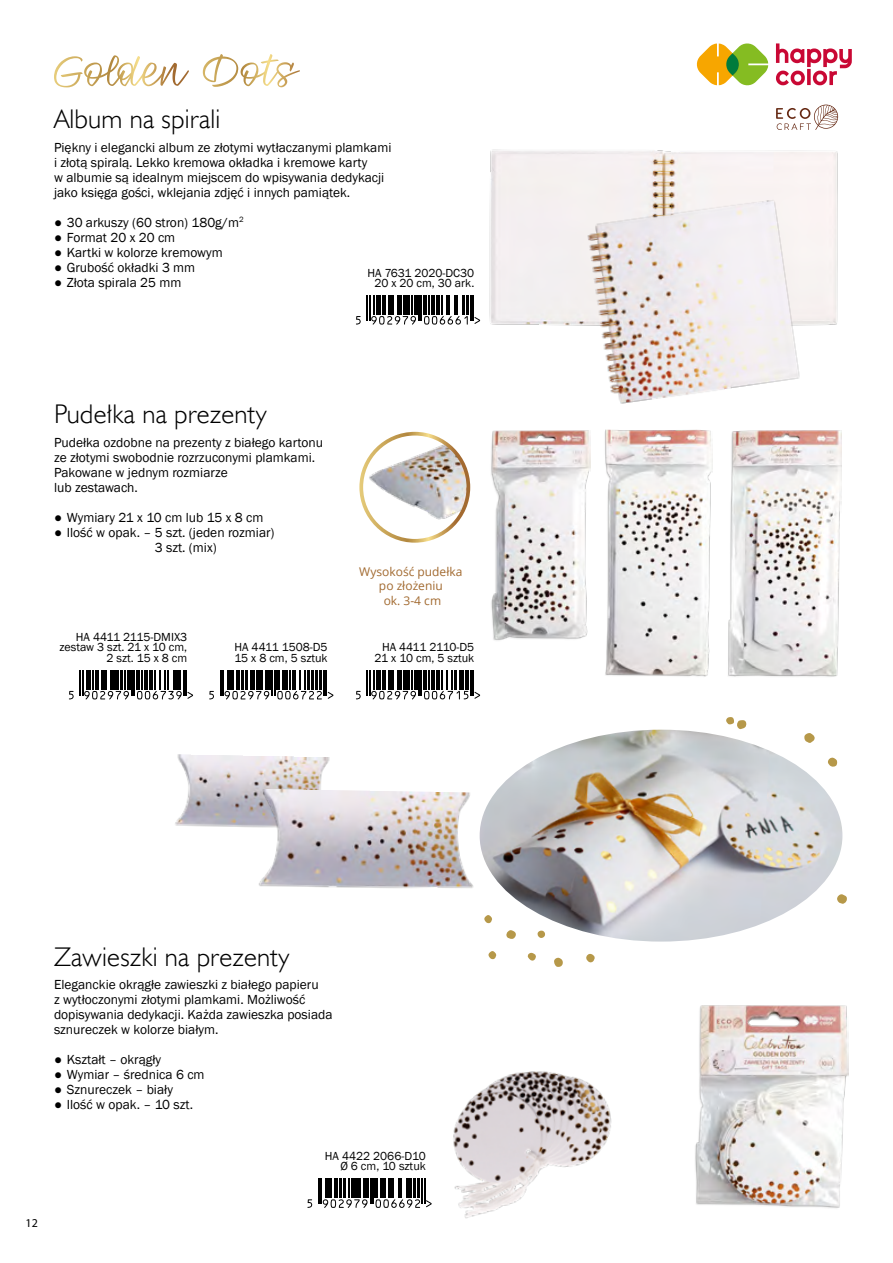
<style>
.page{position:relative;width:893px;height:1263px;background:#fff}
.page>*{position:absolute;margin:0;border:0;box-sizing:border-box;transform-origin:0 0}
.t1{font:27px "Humanst 521 Lt EU";letter-spacing:.01em;color:#000}
.t2{font:13.5px/15px "Franklin Gothic";color:#000}
.t3{font:12px/10.5px "Franklin Gothic";color:#000;text-align:right}
.t4{font:12px/14.4px "Open Sans";color:#a26a30;text-align:center}
.t5{font:12px "Myriad Pro";color:#000}
</style>
<div class="page">
<img style="left:489px;top:149px;width:349px;height:177px">
<img style="left:582px;top:197px;width:222px;height:207px">
<svg style="left:356px;top:295px;width:124px;height:30px"></svg>
<svg style="left:776px;top:105px;width:62px;height:25px"></svg>
<svg style="left:54px;top:55px;width:135px;height:32px"></svg>
<svg style="left:203px;top:54px;width:97px;height:33px"></svg>
<img style="left:175px;top:754px;width:155px;height:74px">
<svg style="left:69px;top:670px;width:124px;height:29px"></svg>
<svg style="left:209px;top:670px;width:124px;height:29px"></svg>
<svg style="left:356px;top:670px;width:124px;height:29px"></svg>
<img style="left:728px;top:430px;width:113px;height:247px">
<img style="left:605px;top:430px;width:107px;height:247px">
<img style="left:491px;top:430px;width:99px;height:211px">
<svg style="left:359px;top:432px;width:111px;height:111px"></svg>
<img style="left:254px;top:789px;width:226px;height:99px">
<img style="left:453px;top:1071px;width:159px;height:148px">
<img style="left:695px;top:1005px;width:153px;height:203px">
<svg style="left:307px;top:1178px;width:125px;height:30px"></svg>
<img style="left:480px;top:730px;width:362px;height:211px">
<svg style="left:804px;top:733px;width:11px;height:10px"></svg>
<svg style="left:837px;top:894px;width:10px;height:10px"></svg>
<svg style="left:828px;top:757px;width:9px;height:10px"></svg>
<svg style="left:554px;top:957px;width:9px;height:10px"></svg>
<svg style="left:586px;top:953px;width:9px;height:10px"></svg>
<svg style="left:537px;top:930px;width:9px;height:8px"></svg>
<svg style="left:506px;top:930px;width:10px;height:9px"></svg>
<svg style="left:488px;top:951px;width:9px;height:8px"></svg>
<svg style="left:484px;top:914px;width:8px;height:9px"></svg>
<svg style="left:527px;top:952px;width:9px;height:9px"></svg>
<svg style="left:726px;top:717px;width:20px;height:12px"></svg>
<svg style="left:696px;top:43px;width:72px;height:43px"></svg>
<svg style="left:776px;top:43px;width:76px;height:42px"></svg>
<h1 class="t1" style="left:54px;top:102px;width:168px">Album na spirali</h1>
<p class="t2" style="left:54px;top:140px;width:339px">Piękny i elegancki album ze złotymi wytłaczanymi plamkami i złotą spiralą. Lekko kremowa okładka i kremowe karty<br>w albumie są idealnym miejscem do wpisywania dedykacji jako księga gości, wklejania zdjęć i innych pamiątek.</p>
<p class="t2" style="left:54px;top:215px;width:191px">● 30 arkuszy (60 stron) 180g/m<sup>2</sup></p>
<p class="t2" style="left:54px;top:230px;width:123px">● Format 20 x 20 cm</p>
<p class="t2" style="left:54px;top:245px;width:170px">● Kartki w kolorze kremowym</p>
<p class="t2" style="left:54px;top:260px;width:143px">● Grubość okładki 3 mm</p>
<p class="t2" style="left:54px;top:275px;width:129px">● Złota spirala 25 mm</p>
<p class="t3" style="left:367px;top:268px;width:108px;text-align:center">HA 7631 2020-DC30<br>20 x 20 cm, 30 ark.</p>
<h1 class="t1" style="left:54px;top:397px;width:214px">Pudełka na prezenty</h1>
<p class="t2" style="left:54px;top:435px;width:271px">Pudełka ozdobne na prezenty z białego kartonu ze złotymi swobodnie rozrzuconymi plamkami.<br>Pakowane w jednym rozmiarze<br>lub zestawach.</p>
<p class="t2" style="left:54px;top:510px;width:211px">● Wymiary 21 x 10 cm lub 15 x 8 cm</p>
<p class="t2" style="left:155px;top:525px;width:121px;text-indent:-101px">● Ilość w opak. – 5 szt. (jeden rozmiar)<br>3 szt. (mix)</p>
<p class="t4" style="left:359px;top:564px;width:105px">Wysokość pudełka po złożeniu<br>ok. 3-4 cm</p>
<p class="t3" style="left:59px;top:632px;width:129px">HA 4411 2115-DMIX3 zestaw 3 szt. 21 x 10 cm,<br>2 szt. 15 x 8 cm</p>
<p class="t3" style="left:234px;top:642px;width:95px;text-align:left">HA 4411 1508-D5<br>15 x 8 cm, 5 sztuk</p>
<p class="t3" style="left:375px;top:642px;width:101px">HA 4411 2110-D5<br>21 x 10 cm, 5 sztuk</p>
<h1 class="t1" style="left:54px;top:940px;width:237px">Zawieszki na prezenty</h1>
<p class="t2" style="left:54px;top:978px;width:280px">Eleganckie okrągłe zawieszki z białego papieru<br>z wytłoczonymi złotymi plamkami. Możliwość dopisywania dedykacji. Każda zawieszka posiada sznureczek w kolorze białym.</p>
<p class="t2" style="left:54px;top:1053px;width:109px">● Kształt – okrągły</p>
<p class="t2" style="left:54px;top:1068px;width:152px">● Wymiar – średnica 6 cm</p>
<p class="t2" style="left:54px;top:1083px;width:120px">● Sznureczek – biały</p>
<p class="t2" style="left:54px;top:1098px;width:141px">● Ilość w opak. – 10 szt.</p>
<p class="t3" style="left:325px;top:1151px;width:102px">HA 4422 2066-D10<br>Ø 6 cm, 10 sztuk</p>
<p class="t5" style="left:26px;top:1216px;width:14px">12</p>
</div>
